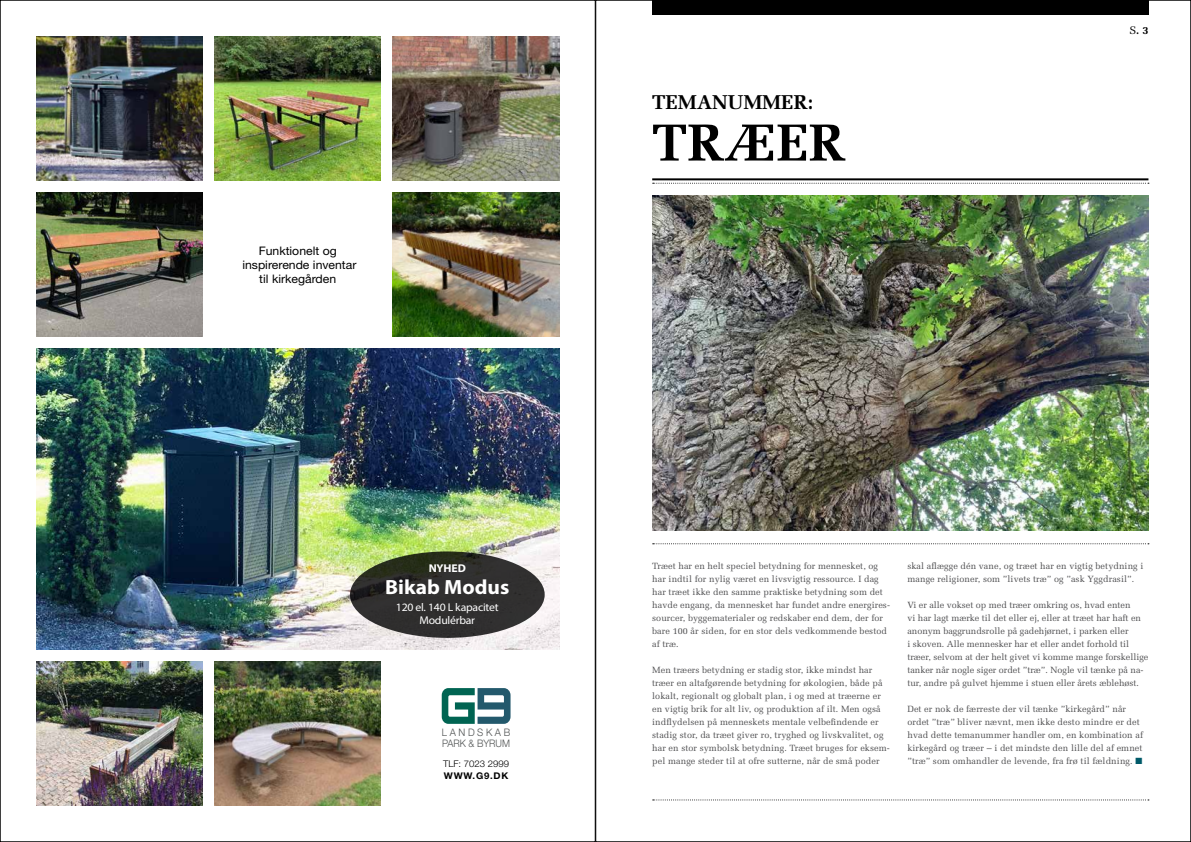
<style>
.page{position:relative;width:1191px;height:842px;background:#fff}
.page>*{position:absolute;margin:0;border:0;box-sizing:border-box;transform-origin:0 0}
.t1{font:700 52px "Melior";color:#000}
.t2{font:700 20.6px "Myriad Pro";color:#fff;scale:1.04 1}
.t3{font:700 20px "Melior";color:#000}
.t4{font:11.8px/14px "Helvetica Neue";color:#000;text-align:center;scale:1.04 1}
.t5{font:11.3px/13px "Myriad Pro";letter-spacing:-.02em;color:#fff;text-align:center;scale:1.04 1}
.t6{font:700 11.3px "Myriad Pro";letter-spacing:-.01em;color:#fff;scale:1.04 1}
.t7{font:700 11px "Melior";color:#000}
.t8{font:300 10.3px/12.6px "Helvetica Neue";letter-spacing:.135em;color:#4f5252;scale:.92 1}
.t9{font:300 9.2px "Helvetica Neue";color:#000;scale:1.04 1}
.t10{font:700 9.2px "Helvetica Neue";letter-spacing:.08em;color:#000;scale:1.04 1}
.t11{font:9px/13px "Melior";letter-spacing:.01em;color:#4d4d4f}
.s1{font-weight:400}
.s2{color:#005a69}
</style>
<div class="page">
<img style="left:36px;top:349px;width:523px;height:301px">
<img style="left:36px;top:662px;width:166px;height:144px">
<img style="left:393px;top:36px;width:166px;height:144px">
<img style="left:214px;top:36px;width:167px;height:144px">
<img style="left:36px;top:192px;width:166px;height:145px">
<img style="left:214px;top:662px;width:167px;height:144px">
<svg style="left:350px;top:551px;width:194px;height:87px;background:#2f2f2c"></svg>
<img style="left:36px;top:36px;width:166px;height:144px">
<img style="left:393px;top:192px;width:166px;height:145px">
<svg style="left:442px;top:688px;width:68px;height:36px"></svg>
<div style="left:652px;top:0;width:496px;height:14px;background:#000"></div>
<hr style="left:652px;top:178px;width:496px;height:2px;background:#000">
<svg style="left:652px;top:183px;width:497px;height:1px"></svg>
<svg style="left:652px;top:799px;width:497px;height:1px"></svg>
<svg style="left:652px;top:543px;width:497px;height:1px"></svg>
<img style="left:652px;top:195px;width:496px;height:335px">
<h3 class="t4" style="left:242px;top:245px;width:111px">Funktionelt og inspirerende inventar til kirkegården</h3>
<p class="t6" style="left:429px;top:561px;width:37px">NYHED</p>
<h2 class="t2" style="left:385px;top:574px;width:121px">Bikab Modus</h2>
<p class="t5" style="left:396px;top:601px;width:100px">120 el. 140 L kapacitet<br>Modulérbar</p>
<p class="t8" style="left:442px;top:724px;width:75px">LANDSKAB<br>PARK &amp; BYRUM</p>
<p class="t8" style="left:442px;top:725px;width:75px">LANDSKAB<br>PARK &amp; BYRUM</p>
<p class="t9" style="left:443px;top:757px;width:65px">TLF: 7023 2999</p>
<p class="t10" style="left:444px;top:769px;width:64px">WWW.G9.DK</p>
<h3 class="t3" style="left:652px;top:90px;width:163px">TEMANUMMER:</h3>
<h1 class="t1" style="left:652px;top:111px;width:195px">TRÆER</h1>
<p class="t7" style="left:1129px;top:23px;width:20px"><span class="s1">S</span>. 3</p>
<p class="t11" style="left:652px;top:559px;width:239px">Træet har en helt speciel betydning for mennesket, og har indtil for nylig været en livsvigtig ressource. I dag har træet ikke den samme praktiske betydning som det havde engang, da mennesket har fundet andre energires&shy;sourcer, byggematerialer og redskaber end dem, der for bare 100 år siden, for en stor dels vedkommende bestod af træ.</p>
<p class="t11" style="left:652px;top:663px;width:239px">Men træers betydning er stadig stor, ikke mindst har træer en altafgørende betydning for økologien, både på lokalt, regionalt og globalt plan, i og med at træerne er en vigtig brik for alt liv, og produktion af ilt. Men også indflydelsen på menneskets mentale velbefindende er stadig stor, da træet giver ro, tryghed og livskvalitet, og har en stor symbolsk betydning. Træet bruges for eksem&shy;pel mange steder til at ofre sutterne, når de små poder</p>
<p class="t11" style="left:907px;top:559px;width:237px">skal aflægge dén vane, og træet har en vigtig betydning i mange religioner, som ”livets træ” og ”ask Yggdrasil”.</p>
<p class="t11" style="left:907px;top:598px;width:242px">Vi er alle vokset op med træer omkring os, hvad enten<br>vi har lagt mærke til det eller ej, eller at træet har haft en anonym baggrundsrolle på gadehjørnet, i parken eller<br>i skoven. Alle mennesker har et eller andet forhold til træer, selvom at der helt givet vi komme mange forskellige tanker når nogle siger ordet ”træ”. Nogle vil tænke på na&shy;tur, andre på gulvet hjemme i stuen eller årets æblehøst.</p>
<p class="t11" style="left:907px;top:702px;width:237px">Det er nok de færreste der vil tænke ”kirkegård” når ordet ”træ” bliver nævnt, men ikke desto mindre er det hvad dette temanummer handler om, en kombination af kirkegård og træer – i det mindste den lille del af emnet ”træ” som omhandler de levende, fra frø til fældning. <span class="s2">■</span></p>
</div>
